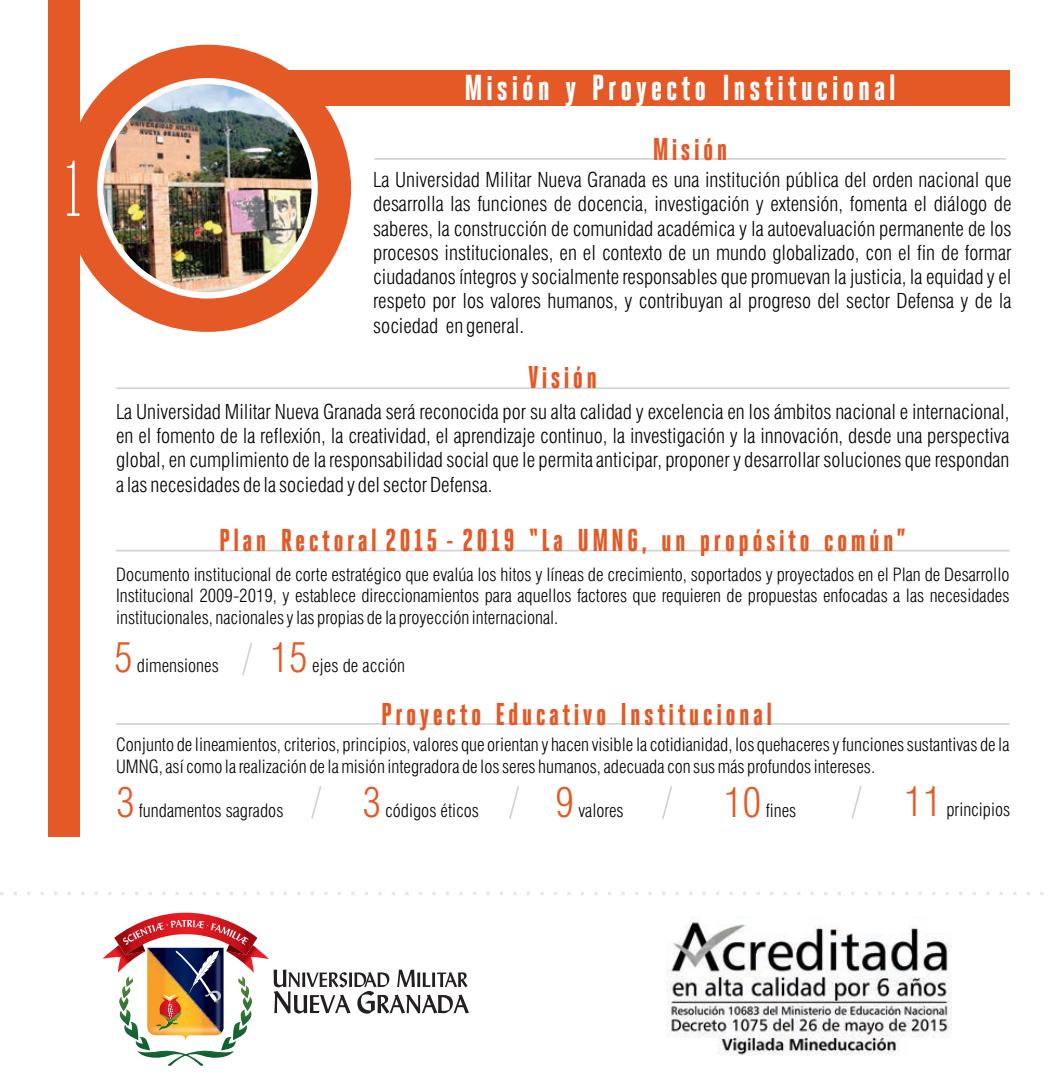
<style>
.page{position:relative;width:1053px;height:1085px;background:#fff}
.page>*{position:absolute;margin:0;border:0;box-sizing:border-box;transform-origin:0 0}
.t1{font:300 78.75px "Heroic Condensed";color:#fff}
.t2{font:300 condensed 40.5px "Swiss 721 BT";color:#e45925}
.t3{font:800 36px "Heroic Condensed";letter-spacing:.105em;color:#fff}
.t4{font:800 31.5px "Heroic Condensed";letter-spacing:.105em;color:#e45925}
.t5{font:300 condensed 20.25px/24.3px "Swiss 721 BT";color:#040504;text-align:justify}
.t6{font:300 condensed 18px/21.6px "Swiss 721 BT";color:#040504;text-align:justify}
</style>
<div class="page">
<svg style="left:242px;top:642px;width:11px;height:34px"></svg>
<hr style="left:374px;top:158px;width:631px;height:2px;background:#d1d2d4">
<svg style="left:0;top:892px;width:1044px;height:3px"></svg>
<svg style="left:80px;top:45px;width:271px;height:287px;fill:#e45925"></svg>
<div style="left:48px;top:0;width:32px;height:836px;background:#e45925"></div>
<img style="left:103px;top:84px;width:208px;height:208px;border-radius:50%">
<div style="left:288px;top:70px;width:722px;height:35px;background:#e45925"></div>
<hr style="left:116px;top:723px;width:893px;height:1px;background:#d1d2d4">
<svg style="left:311px;top:786px;width:11px;height:33px"></svg>
<svg style="left:509px;top:786px;width:11px;height:33px"></svg>
<svg style="left:662px;top:786px;width:10px;height:33px"></svg>
<svg style="left:851px;top:786px;width:11px;height:33px"></svg>
<hr style="left:116px;top:549px;width:893px;height:2px;background:#d1d2d4">
<hr style="left:116px;top:387px;width:893px;height:2px;background:#d1d2d4">
<svg style="left:102px;top:912px;width:367px;height:154px"></svg>
<img style="left:666px;top:916px;width:285px;height:140px">
<h1 class="t1" style="left:64px;top:157px;width:21px">1</h1>
<h3 class="t3" style="left:464px;top:73px;width:432px">Misión y Proyecto Institucional</h3>
<h3 class="t4" style="left:652px;top:136px;width:76px">Misión</h3>
<p class="t5" style="left:373px;top:169px;width:639px">La Universidad Militar Nueva Granada es una institución pública del orden nacional que desarrolla las funciones de docencia, investigación y extensión, fomenta el diálogo de saberes, la construcción de comunidad académica y la autoevaluación permanente de los procesos institucionales, en el contexto de un mundo globalizado, con el fin de formar ciudadanos íntegros y socialmente responsables que promuevan la justicia, la equidad y el respeto por los valores humanos, y contribuyan al progreso del sector Defensa y de la sociedad en general.</p>
<h3 class="t4" style="left:528px;top:364px;width:70px">Visión</h3>
<p class="t5" style="left:116px;top:401px;width:894px">La Universidad Militar Nueva Granada será reconocida por su alta calidad y excelencia en los ámbitos nacional e internacional, en el fomento de la reflexión, la creatividad, el aprendizaje continuo, la investigación y la innovación, desde una perspectiva global, en cumplimiento de la responsabilidad social que le permita anticipar, proponer y desarrollar soluciones que respondan a las necesidades de la sociedad y del sector Defensa.</p>
<h3 class="t4" style="left:219px;top:527px;width:688px">Plan Rectoral 2015 - 2019 “La UMNG, un propósito común”</h3>
<p class="t6" style="left:116px;top:565px;width:894px">Documento institucional de corte estratégico que evalúa los hitos y líneas de crecimiento, soportados y proyectados en el Plan de Desarrollo Institucional 2009-2019, y establece direccionamientos para aquellos factores que requieren de propuestas enfocadas a las necesidades institucionales, nacionales y las propias de la proyección internacional.</p>
<h2 class="t2" style="left:114px;top:641px;width:20px">5</h2>
<h2 class="t2" style="left:270px;top:641px;width:39px">15</h2>
<p class="t6" style="left:137px;top:656px;width:83px">dimensiones</p>
<p class="t6" style="left:312px;top:656px;width:94px">ejes de acción</p>
<h3 class="t4" style="left:381px;top:701px;width:392px">Proyecto Educativo Institucional</h3>
<p class="t6" style="left:116px;top:735px;width:894px">Conjunto de lineamientos, criterios, principios, valores que orientan y hacen visible la cotidianidad, los quehaceres y funciones sustantivas de la<br>UMNG, así como la realización de la misión integradora de los seres humanos, adecuada con sus más profundos intereses.</p>
<h2 class="t2" style="left:116px;top:786px;width:20px">3</h2>
<p class="t6" style="left:139px;top:801px;width:146px">fundamentos sagrados</p>
<h2 class="t2" style="left:362px;top:786px;width:20px">3</h2>
<p class="t6" style="left:385px;top:801px;width:95px">códigos éticos</p>
<h2 class="t2" style="left:555px;top:786px;width:20px">9</h2>
<p class="t6" style="left:578px;top:801px;width:47px">valores</p>
<h2 class="t2" style="left:723px;top:786px;width:39px">10</h2>
<p class="t6" style="left:765px;top:801px;width:32px">fines</p>
<h2 class="t2" style="left:904px;top:784px;width:39px">11</h2>
<p class="t6" style="left:946px;top:800px;width:65px">principios</p>
</div>
